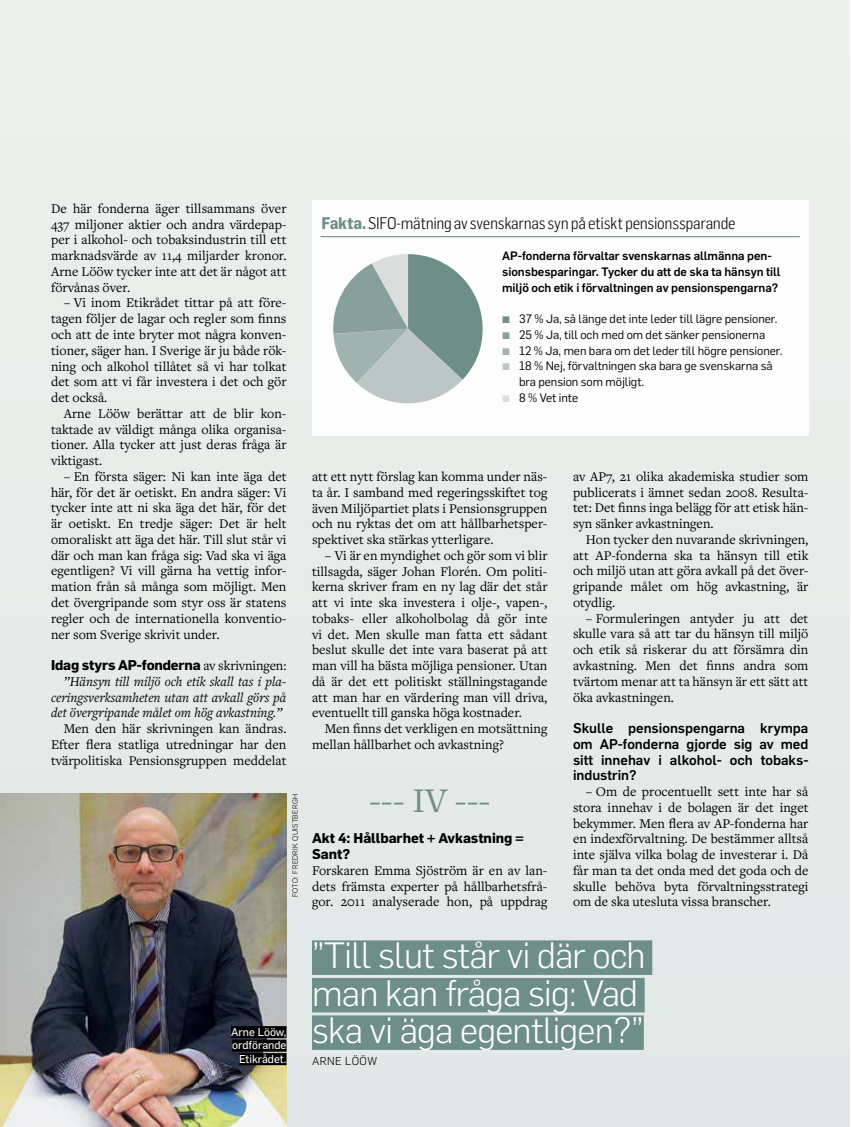
<style>
.page{position:relative;width:851px;height:1127px;background:#fff}
.page>*{position:absolute;margin:0;border:0;box-sizing:border-box;transform-origin:0 0}
.t1{font:300 36px/37.5px "Flama";letter-spacing:-.02em;color:#fff}
.t2{font:36px "Freight Text Pro";color:#6e8f89}
.t3{font:300 16.5px "Flama Semicondensed";letter-spacing:-.015em;color:#000}
.t4{font:13.8px/15.8px "Freight Text Pro";color:#000;text-align:justify}
.t5{font:italic 13.8px/15.8px "Freight Text Pro";color:#000;text-align:justify}
.t6{font:500 13.8px/15.8px "Flama";color:#000;text-align:justify}
.t7{font:700 13.8px/15.8px "Flama";color:#000}
.t8{font:12px/15.8px "Flama";color:#000}
.t9{font:500 12px/15.8px "Flama";color:#000}
.t10{font:11.25px/13.5px "Flama Basic";color:#fff;text-align:right}
.t11{font:300 11.25px "Flama";letter-spacing:.04em;color:#000}
.t12{font:300 7.5px "Flama";letter-spacing:.04em;color:#000}
.s1{font-family:"Freight Text Pro";font-weight:400}
.s2{font-weight:700;color:#6e8f89}
.s3{color:#6e8f89}
.s4{color:#87a09b}
.s5{color:#a1b3af}
.s6{color:#bcc7c5}
.s7{color:#d9dedd}
</style>
<div class="page">
<div style="left:0;top:0;width:849px;height:1127px;background:#e7ecea"></div>
<img style="left:0;top:794px;width:286px;height:333px">
<div style="left:312px;top:200px;width:496px;height:235px;background:#fff"></div>
<hr style="left:320px;top:236px;width:479px;height:1px;background:#6e8f89">
<div style="left:312px;top:940px;width:340px;height:35px;background:#6e8f89"></div>
<div style="left:312px;top:978px;width:332px;height:34px;background:#6e8f89"></div>
<div style="left:312px;top:1015px;width:331px;height:35px;background:#6e8f89"></div>
<div style="left:231px;top:1026px;width:55px;height:12px;background:#000"></div>
<div style="left:232px;top:1039px;width:54px;height:12px;background:#000"></div>
<div style="left:239px;top:1053px;width:47px;height:12px;background:#000"></div>
<svg style="left:333px;top:254px;width:149px;height:150px"></svg>
<p class="t4" style="left:51px;top:200px;width:237px">De här fonderna äger tillsammans över 437 miljoner aktier och andra värdepap&shy;per i alkohol- och tobaksindustrin till ett marknadsvärde av 11,4 miljarder kronor.<br>Arne Lööw tycker inte att det är något att förvånas över.</p>
<p class="t4" style="left:51px;top:295px;width:237px;text-indent:13px">– Vi inom Etikrådet tittar på att före&shy;tagen följer de lagar och regler som finns och att de inte bryter mot några konven&shy;tioner, säger han. I Sverige är ju både rök&shy;ning och alkohol tillåtet så vi har tolkat det som att vi får investera i det och gör det också.</p>
<p class="t4" style="left:51px;top:405px;width:237px;text-indent:13px">Arne Lööw berättar att de blir kon&shy;taktade av väldigt många olika organisa&shy;tioner. Alla tycker att just deras fråga är viktigast.</p>
<p class="t4" style="left:51px;top:468px;width:237px;text-indent:13px">– En första säger: Ni kan inte äga det här, för det är oetiskt. En andra säger: Vi tycker inte att ni ska äga det här, för det är oetiskt. En tredje säger: Det är helt omoraliskt att äga det här. Till slut står vi där och man kan fråga sig: Vad ska vi äga egentligen? Vi vill gärna ha vettig infor&shy;mation från så många som möjligt. Men det övergripande som styr oss är statens regler och de internationella konventio&shy;ner som Sverige skrivit under.</p>
<p class="t7" style="left:51px;top:656px;width:237px">Idag styrs AP-fonderna <span class="s1">av skrivningen:</span></p>
<p class="t5" style="left:51px;top:673px;width:237px;text-indent:13px">”Hänsyn till miljö och etik skall tas i pla&shy;ceringsverksamheten utan att avkall görs på det övergripande målet om hög avkastning.”</p>
<p class="t4" style="left:51px;top:720px;width:237px;text-indent:13px">Men den här skrivningen kan ändras.<br>Efter flera statliga utredningar har den tvärpolitiska Pensionsgruppen meddelat</p>
<p class="t12" style="left:290px;top:897px;width:105px;rotate:-90deg">FOTO: FREDRIK QUISTBERGH</p>
<p class="t10" style="left:231px;top:1024px;width:57px">Arne Lööw, ordförande<br>Etikrådet.</p>
<p class="t3" style="left:321px;top:212px;width:416px"><span class="s2">Fakta.</span>SIFO-mätning av svenskarnas syn på etiskt pensionssparande</p>
<p class="t9" style="left:502px;top:247px;width:280px">AP-fonderna förvaltar svenskarnas allmänna pen&shy;sionsbesparingar. Tycker du att de ska ta hänsyn till miljö och etik i förvaltningen av pensionspengarna?</p>
<p class="t8" style="left:502px;top:310px;width:277px"><span class="s3">▪</span> 37 % Ja, så länge det inte leder till lägre pensioner.</p>
<p class="t8" style="left:502px;top:326px;width:264px"><span class="s4">▪</span> 25 % Ja, till och med om det sänker pensionerna</p>
<p class="t8" style="left:502px;top:342px;width:282px"><span class="s5">▪</span> 12 % Ja, men bara om det leder till högre pensioner.</p>
<p class="t8" style="left:519px;top:358px;width:255px;text-indent:-17px"><span class="s6">▪</span> 18 % Nej, förvaltningen ska bara ge svenskarna så bra pension som möjligt.</p>
<p class="t8" style="left:502px;top:389px;width:78px"><span class="s7">▪</span> 8 % Vet inte</p>
<p class="t4" style="left:312px;top:468px;width:237px">att ett nytt förslag kan komma under näs&shy;ta år. I samband med regeringsskiftet tog även Miljöpartiet plats i Pensionsgruppen och nu ryktas det om att hållbarhetsper&shy;spektivet ska stärkas ytterligare.</p>
<p class="t4" style="left:312px;top:547px;width:237px;text-indent:13px">– Vi är en myndighet och gör som vi blir tillsagda, säger Johan Florén. Om politi&shy;kerna skriver fram en ny lag där det står att vi inte ska investera i olje-, vapen-, tobaks- eller alkoholbolag då gör inte vi det. Men skulle man fatta ett sådant beslut skulle det inte vara baserat på att man vill ha bästa möjliga pensioner. Utan då är det ett politiskt ställningstagande att man har en värdering man vill driva, eventuellt till ganska höga kostnader.</p>
<p class="t4" style="left:312px;top:720px;width:237px;text-indent:13px">Men finns det verkligen en motsättning mellan hållbarhet och avkastning?</p>
<h1 class="t2" style="left:369px;top:776px;width:123px">--- IV ---</h1>
<p class="t7" style="left:312px;top:829px;width:213px">Akt 4: Hållbarhet + Avkastning =<br>Sant?</p>
<p class="t4" style="left:312px;top:862px;width:237px">Forskaren Emma Sjöström är en av lan&shy;dets främsta experter på hållbarhetsfrå&shy;gor. 2011 analyserade hon, på uppdrag</p>
<p class="t4" style="left:573px;top:468px;width:237px">av AP7, 21 olika akademiska studier som publicerats i ämnet sedan 2008. Resulta&shy;tet: Det finns inga belägg för att etisk hän&shy;syn sänker avkastningen.</p>
<p class="t4" style="left:573px;top:531px;width:237px;text-indent:13px">Hon tycker den nuvarande skrivningen, att AP-fonderna ska ta hänsyn till etik och miljö utan att göra avkall på det över&shy;gripande målet om hög avkastning, är otydlig.</p>
<p class="t4" style="left:573px;top:610px;width:237px;text-indent:13px">– Formuleringen antyder ju att det skulle vara så att tar du hänsyn till miljö och etik så riskerar du att försämra din avkastning. Men det finns andra som tvärtom menar att ta hänsyn är ett sätt att öka avkastningen.</p>
<p class="t6" style="left:573px;top:719px;width:237px">Skulle pensionspengarna krympa om AP-fonderna gjorde sig av med sitt innehav i alkohol- och tobaks&shy;industrin?</p>
<p class="t4" style="left:573px;top:783px;width:237px;text-indent:13px">– Om de procentuellt sett inte har så stora innehav i de bolagen är det inget bekymmer. Men flera av AP-fonderna har en indexförvaltning. De bestämmer alltså inte själva vilka bolag de investerar i. Då får man ta det onda med det goda och de skulle behöva byta förvaltningsstrategi om de ska utesluta vissa branscher.</p>
<h1 class="t1" style="left:312px;top:935px;width:335px">”Till slut står vi där och man kan fråga sig: Vad ska vi äga egentligen?”</h1>
<p class="t11" style="left:312px;top:1053px;width:67px">ARNE LÖÖW</p>
</div>
